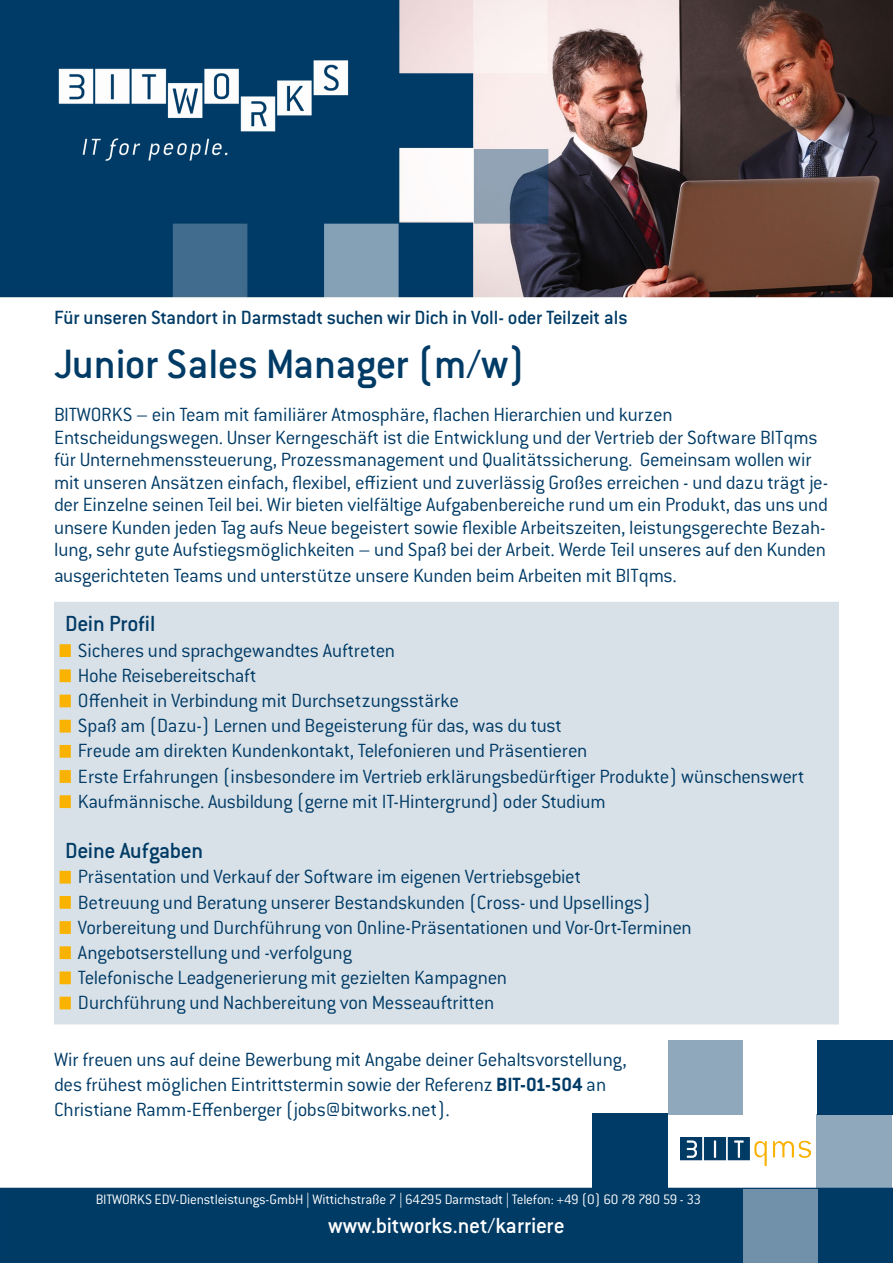
<style>
.page{position:relative;width:893px;height:1263px;background:#fff}
.page>*{position:absolute;margin:0;border:0;box-sizing:border-box;transform-origin:0 0}
.t1{font:500 45px "Conduit ITC Std";letter-spacing:-.015em;color:#003b66}
.t2{font:500 24px "Conduit ITC Std";color:#fff}
.t3{font:500 24px "Conduit ITC Std";letter-spacing:-.015em;color:#003b66}
.t4{font:300 21px/25.2px "Conduit ITC Std";letter-spacing:-.015em;color:#003b66}
.t5{font:500 21px "Conduit ITC Std";letter-spacing:-.015em;color:#003b66}
.t6{font:300 15px "Conduit ITC Std";letter-spacing:-.015em;color:#fff}
.s1{font-weight:700}
</style>
<div class="page">
<img style="left:0;top:0;width:893px;height:1188px">
<div style="left:1px;top:1188px;width:891px;height:74px;background:#003b66"></div>
<div style="left:0;top:1188px;width:893px;height:75px;border:2px solid #003b67"></div>
<img style="left:54px;top:61px;width:299px;height:99px">
<div style="left:593px;top:1113px;width:74px;height:75px;background:#003b67"></div>
<img style="left:817px;top:1040px;width:75px;height:149px">
<div style="left:668px;top:1040px;width:75px;height:75px;background:#8fa8bc"></div>
<img style="left:680px;top:1137px;width:131px;height:28px">
<div style="left:743px;top:1189px;width:74px;height:74px;background:#7091a9"></div>
<div style="left:54px;top:602px;width:785px;height:422px;background:#d9e1e8"></div>
<div style="left:60px;top:644px;width:11px;height:13px;background:#f9b200;border:2px solid #f9b200"></div>
<div style="left:60px;top:669px;width:11px;height:13px;background:#f9b200;border:2px solid #f9b200"></div>
<div style="left:60px;top:695px;width:11px;height:12px;background:#f9b200;border:2px solid #f9b200"></div>
<div style="left:60px;top:720px;width:11px;height:12px;background:#f9b200;border:2px solid #f9b200"></div>
<div style="left:60px;top:745px;width:11px;height:13px;background:#f9b200;border:2px solid #f9b200"></div>
<div style="left:60px;top:770px;width:11px;height:13px;background:#f9b200;border:2px solid #f9b200"></div>
<div style="left:60px;top:795px;width:11px;height:13px;background:#f9b200;border:2px solid #f9b200"></div>
<div style="left:60px;top:871px;width:11px;height:12px;background:#f9b200;border:2px solid #f9b200"></div>
<div style="left:60px;top:896px;width:11px;height:13px;background:#f9b200;border:2px solid #f9b200"></div>
<div style="left:60px;top:921px;width:11px;height:13px;background:#f9b200;border:2px solid #f9b200"></div>
<div style="left:60px;top:946px;width:11px;height:13px;background:#f9b200;border:2px solid #f9b200"></div>
<div style="left:60px;top:971px;width:11px;height:13px;background:#f9b200;border:2px solid #f9b200"></div>
<div style="left:60px;top:997px;width:11px;height:12px;background:#f9b200;border:2px solid #f9b200"></div>
<p class="t5" style="left:54px;top:304px;width:575px">Für unseren Standort in Darmstadt suchen wir Dich in Voll- oder Teilzeit als</p>
<h1 class="t1" style="left:54px;top:336px;width:473px">Junior Sales Manager (m/w)</h1>
<p class="t4" style="left:54px;top:403px;width:776px;line-height:22.5px">BITWORKS – ein Team mit familiärer Atmosphäre, flachen Hierarchien und kurzen Entscheidungswegen. Unser Kerngeschäft ist die Entwicklung und der Vertrieb der Software BITqms für Unternehmenssteuerung, Prozessmanagement und Qualitätssicherung. Gemeinsam wollen wir mit unseren Ansätzen einfach, flexibel, effizient und zuverlässig Großes erreichen - und dazu trägt je&shy;der Einzelne seinen Teil bei. Wir bieten vielfältige Aufgabenbereiche rund um ein Produkt, das uns und unsere Kunden jeden Tag aufs Neue begeistert sowie flexible Arbeitszeiten, leistungsgerechte Bezah&shy;lung, sehr gute Aufstiegsmöglichkeiten – und Spaß bei der Arbeit. Werde Teil unseres auf den Kunden</p>
<p class="t4" style="left:54px;top:562px;width:624px">ausgerichteten Teams und unterstütze unsere Kunden beim Arbeiten mit BITqms.</p>
<p class="t3" style="left:65px;top:609px;width:92px">Dein Profil</p>
<p class="t4" style="left:78px;top:637px;width:728px">Sicheres und sprachgewandtes Auftreten<br>Hohe Reisebereitschaft<br>Offenheit in Verbindung mit Durchsetzungsstärke<br>Spaß am (Dazu-) Lernen und Begeisterung für das, was du tust<br>Freude am direkten Kundenkontakt, Telefonieren und Präsentieren<br>Erste Erfahrungen (insbesondere im Vertrieb erklärungsbedürftiger Produkte) wünschenswert Kaufmännische. Ausbildung (gerne mit IT-Hintergrund) oder Studium</p>
<p class="t3" style="left:65px;top:836px;width:139px">Deine Aufgaben</p>
<p class="t4" style="left:78px;top:864px;width:615px">Präsentation und Verkauf der Software im eigenen Vertriebsgebiet<br>Betreuung und Beratung unserer Bestandskunden (Cross- und Upsellings)<br>Vorbereitung und Durchführung von Online-Präsentationen und Vor-Ort-Terminen Angebotserstellung und -verfolgung<br>Telefonische Leadgenerierung mit gezielten Kampagnen<br>Durchführung und Nachbereitung von Messeauftritten</p>
<p class="t4" style="left:54px;top:1046px;width:574px">Wir freuen uns auf deine Bewerbung mit Angabe deiner Gehaltsvorstellung, des frühest möglichen Eintrittstermin sowie der Referenz <span class="s1">BIT-01-504</span> an<br>Christiane Ramm-Effenberger (jobs@bitworks.net).</p>
<p class="t6" style="left:96px;top:1190px;width:607px">BITWORKS EDV-Dienstleistungs-GmbH | Wittichstraße 7 | 64295 Darmstadt | Telefon: +49 (0) 60 78 780 59 - 33</p>
<p class="t2" style="left:328px;top:1211px;width:238px">www.bitworks.net/karriere</p>
</div>
